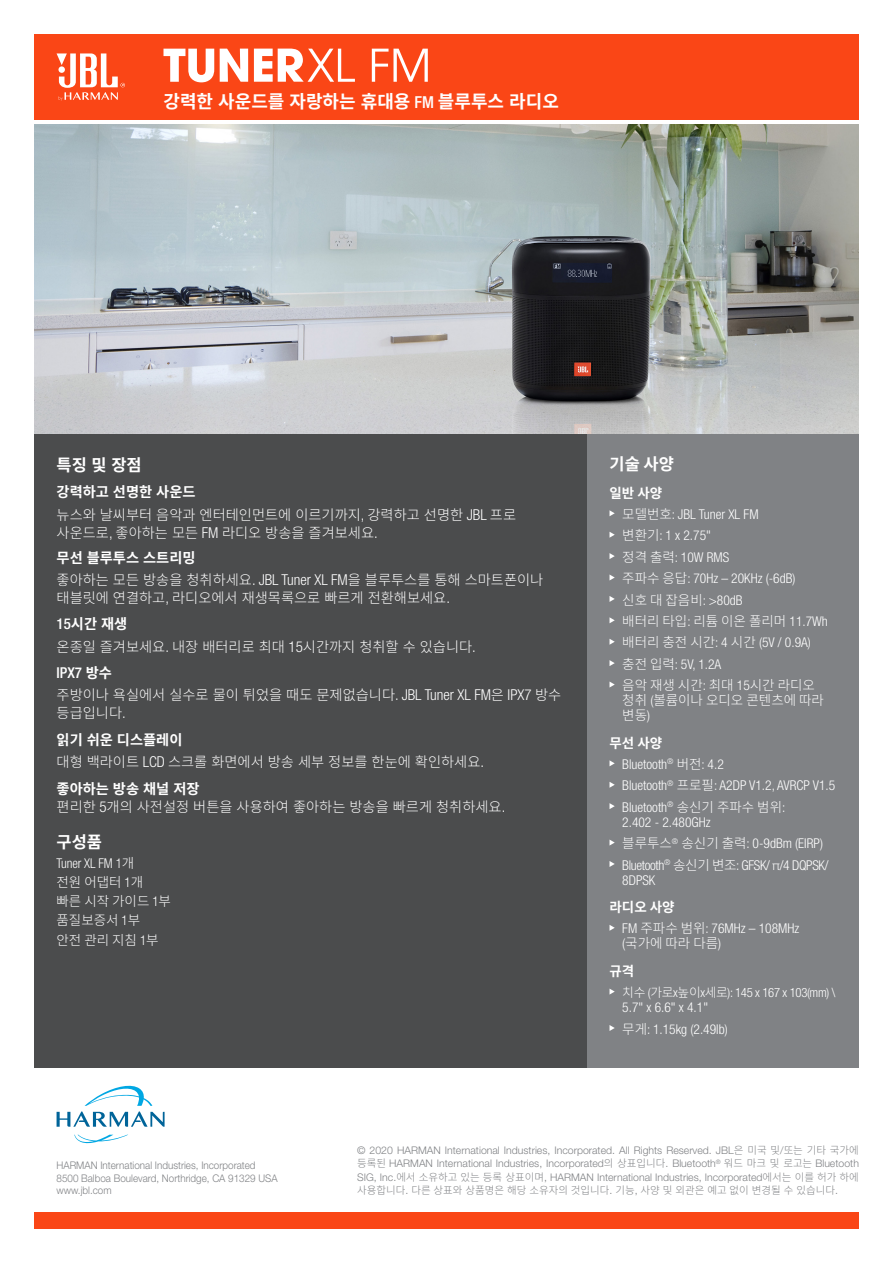
<style>
.page{position:relative;width:893px;height:1263px;background:#fff}
.page>*{position:absolute;margin:0;border:0;box-sizing:border-box;transform-origin:0 0}
.t1{font:700 18px "Noto Sans CJ Kkr";color:#fff}
.t2{font:700 16.5px "Noto Sans CJ Kkr";color:#fff}
.t3{font:500 condensed 15px "Helvetica Neue LT Pro";color:#fff}
.t4{font:300 14.25px/18px "Noto Sans CJ Kkr";color:#fff}
.t5{font:700 14.25px "Noto Sans CJ Kkr";color:#fff}
.t6{font:300 condensed 13.5px/15px "Helvetica Neue LT Pro";color:#fff}
.t7{font:300 13.5px/15px "Noto Sans CJ Kkr";color:#fff}
.t8{font:300 condensed 13.5px/15px "Helvetica Neue LT Pro";letter-spacing:-.025em;color:#fff}
.t9{font:700 13.5px "Noto Sans CJ Kkr";color:#fff}
.t10{font:300 condensed 13.5px "Helvetica Neue LT Pro";color:#fff;scale:.96 1}
.t11{font:300 condensed 12.75px "Helvetica Neue LT Pro";letter-spacing:-.025em;color:#fff}
.t12{font:300 10.5px/13.5px "Helvetica Neue LT Pro";color:#808285;text-align:justify}
.t13{font:300 10.5px "Helvetica Neue LT Pro";color:#808285;scale:.94 1}
.s1{font-family:"Helvetica Neue LT Pro";font-weight:500;font-stretch:condensed;font-size:16.5px}
.s2{font-family:"Helvetica Neue LT Pro";font-stretch:condensed;font-size:15px}
.s3{font-family:"Helvetica Neue LT Pro";font-weight:500;font-stretch:condensed;font-size:15px}
.s4{font-family:"Noto Sans CJ Kkr";font-weight:700;font-stretch:normal;font-size:14.25px}
.s5{font-family:"Noto Sans CJ Kkr";font-stretch:normal}
.s6{font-family:"Helvetica Neue LT Pro";font-stretch:condensed}
.s7{font-family:"Noto Sans CJ Kkr"}
</style>
<div class="page">
<img style="left:34px;top:125px;width:825px;height:309px">
<div style="left:34px;top:1213px;width:825px;height:16px;background:#fa4616"></div>
<svg style="left:74px;top:1135px;width:54px;height:8px"></svg>
<svg style="left:57px;top:1085px;width:108px;height:42px"></svg>
<div style="left:34px;top:434px;width:553px;height:633px;background:#4b4c4d"></div>
<div style="left:587px;top:434px;width:272px;height:633px;background:#808285"></div>
<svg style="left:609px;top:510px;width:6px;height:6px"></svg>
<svg style="left:609px;top:532px;width:6px;height:6px"></svg>
<svg style="left:609px;top:553px;width:6px;height:6px"></svg>
<svg style="left:609px;top:574px;width:6px;height:6px"></svg>
<svg style="left:609px;top:596px;width:6px;height:6px"></svg>
<svg style="left:609px;top:617px;width:6px;height:6px"></svg>
<svg style="left:609px;top:639px;width:6px;height:6px"></svg>
<svg style="left:609px;top:660px;width:6px;height:6px"></svg>
<svg style="left:609px;top:681px;width:6px;height:6px"></svg>
<svg style="left:609px;top:760px;width:6px;height:6px"></svg>
<svg style="left:609px;top:782px;width:6px;height:6px"></svg>
<svg style="left:609px;top:803px;width:6px;height:6px"></svg>
<svg style="left:609px;top:839px;width:6px;height:6px"></svg>
<svg style="left:609px;top:861px;width:6px;height:6px"></svg>
<svg style="left:609px;top:925px;width:6px;height:6px"></svg>
<svg style="left:609px;top:988px;width:6px;height:6px"></svg>
<svg style="left:609px;top:1025px;width:6px;height:6px"></svg>
<div style="left:34px;top:34px;width:825px;height:85px;background:#fa4616"></div>
<svg style="left:57px;top:53px;width:68px;height:48px"></svg>
<svg style="left:220px;top:49px;width:28px;height:33px"></svg>
<svg style="left:163px;top:49px;width:51px;height:33px"></svg>
<svg style="left:254px;top:49px;width:101px;height:33px"></svg>
<svg style="left:372px;top:49px;width:56px;height:33px"></svg>
<p class="t1" style="left:163px;top:91px;width:397px">강력한 사운드를 자랑하는 휴대용 <span class="s1">FM</span> 블루투스 라디오</p>
<p class="t2" style="left:57px;top:455px;width:87px">특징 및 장점</p>
<p class="t5" style="left:57px;top:484px;width:141px">강력하고 선명한 사운드</p>
<p class="t4" style="left:57px;top:506px;width:461px">뉴스와 날씨부터 음악과 엔터테인먼트에 이르기까지<span class="s2">,</span> 강력하고 선명한 <span class="s2">JBL</span> 프로 사운드로<span class="s2">,</span> 좋아하는 모든 <span class="s2">FM</span> 라디오 방송을 즐겨보세요<span class="s2">.</span></p>
<p class="t5" style="left:57px;top:549px;width:141px">무선 블루투스 스트리밍</p>
<p class="t4" style="left:57px;top:571px;width:488px">좋아하는 모든 방송을 청취하세요<span class="s2">. JBL Tuner XL FM</span>을 블루투스를 통해 스마트폰이나 태블릿에 연결하고<span class="s2">,</span> 라디오에서 재생목록으로 빠르게 전환해보세요<span class="s2">.</span></p>
<p class="t5" style="left:57px;top:616px;width:72px"><span class="s3">15</span>시간 재생</p>
<p class="t4" style="left:57px;top:638px;width:421px">온종일 즐겨보세요<span class="s2">.</span> 내장 배터리로 최대 <span class="s2">15</span>시간까지 청취할 수 있습니다<span class="s2">.</span></p>
<p class="t3" style="left:57px;top:664px;width:57px">IPX7 <span class="s4">방수</span></p>
<p class="t4" style="left:57px;top:686px;width:506px">주방이나 욕실에서 실수로 물이 튀었을 때도 문제없습니다<span class="s2">. JBL Tuner XL FM</span>은 <span class="s2">IPX7</span> 방수 등급입니다<span class="s2">.</span></p>
<p class="t5" style="left:57px;top:732px;width:127px">읽기 쉬운 디스플레이</p>
<p class="t4" style="left:57px;top:753px;width:429px">대형 백라이트 <span class="s2">LCD</span> 스크롤 화면에서 방송 세부 정보를 한눈에 확인하세요<span class="s2">.</span></p>
<p class="t5" style="left:57px;top:780px;width:145px">좋아하는 방송 채널 저장</p>
<p class="t4" style="left:57px;top:798px;width:450px">편리한 <span class="s2">5</span>개의 사전설정 버튼을 사용하여 좋아하는 방송을 빠르게 청취하세요<span class="s2">.</span></p>
<p class="t2" style="left:57px;top:833px;width:47px">구성품</p>
<p class="t10" style="left:57px;top:855px;width:82px">Tuner XL FM 1<span class="s5">개</span></p>
<p class="t7" style="left:57px;top:875px;width:88px">전원 어댑터 <span class="s6">1</span>개</p>
<p class="t7" style="left:57px;top:894px;width:116px">빠른 시작 가이드 <span class="s6">1</span>부</p>
<p class="t7" style="left:57px;top:913px;width:85px">품질보증서 <span class="s6">1</span>부</p>
<p class="t7" style="left:57px;top:932px;width:104px">안전 관리 지침 <span class="s6">1</span>부</p>
<p class="t2" style="left:609px;top:455px;width:66px">기술 사양</p>
<p class="t9" style="left:609px;top:485px;width:54px">일반 사양</p>
<p class="t6" style="left:622px;top:506px;width:138px"><span class="s5">모델번호</span>: JBL Tuner XL FM</p>
<p class="t6" style="left:622px;top:528px;width:90px"><span class="s5">변환기</span>: 1 x 2.75"</p>
<p class="t6" style="left:622px;top:549px;width:109px"><span class="s5">정격 출력</span>: 10W RMS</p>
<p class="t6" style="left:622px;top:571px;width:175px"><span class="s5">주파수 응답</span>: 70Hz – 20KHz (-6dB)</p>
<p class="t7" style="left:622px;top:592px;width:122px">신호 대 잡음비<span class="s6">: &gt;80dB</span></p>
<p class="t7" style="left:622px;top:614px;width:207px">배터리 타입<span class="s6">:</span> 리튬 이온 폴리머 <span class="s6">11.7Wh</span></p>
<p class="t6" style="left:622px;top:635px;width:190px"><span class="s5">배터리 충전 시간</span>: 4 <span class="s5">시간</span> (5V / 0.9A)</p>
<p class="t6" style="left:622px;top:656px;width:101px"><span class="s5">충전 입력</span>: 5V, 1.2A</p>
<p class="t7" style="left:622px;top:678px;width:203px">음악 재생 시간<span class="s6">:</span> 최대 <span class="s6">15</span>시간 라디오 청취 <span class="s6">(</span>볼륨이나 오디오 콘텐츠에 따라 변동<span class="s6">)</span></p>
<p class="t9" style="left:609px;top:735px;width:54px">무선 사양</p>
<p class="t6" style="left:622px;top:756px;width:103px">Bluetooth<sup>®</sup> <span class="s5">버전</span>: 4.2</p>
<p class="t6" style="left:622px;top:778px;width:214px">Bluetooth<sup>®</sup> <span class="s5">프로필</span>: A2DP V1.2, AVRCP V1.5</p>
<p class="t6" style="left:622px;top:799px;width:165px">Bluetooth<sup>®</sup> <span class="s5">송신기 주파수 범위</span>:<br>2.402 - 2.480GHz</p>
<p class="t6" style="left:622px;top:836px;width:202px"><span class="s5">블루투스</span><sup>®</sup> <span class="s5">송신기 출력</span>: 0-9dBm (EIRP)</p>
<p class="t8" style="left:622px;top:857px;width:208px">Bluetooth<sup>®</sup> <span class="s5">송신기 변조</span>: GFSK/ π/4 DQPSK/<br>8DPSK</p>
<p class="t9" style="left:609px;top:899px;width:67px">라디오 사양</p>
<p class="t6" style="left:622px;top:921px;width:178px">FM <span class="s5">주파수 범위</span>: 76MHz – 108MHz (<span class="s5">국가에 따라 다름</span>)</p>
<p class="t9" style="left:609px;top:963px;width:26px">규격</p>
<p class="t11" style="left:622px;top:985px;width:215px"><span class="s5">치수</span> (<span class="s5">가로</span>x<span class="s5">높이</span>x<span class="s5">세로</span>): 145 x 167 x 103(mm) \</p>
<p class="t6" style="left:622px;top:1000px;width:87px">5.7" x 6.6" x 4.1"</p>
<p class="t6" style="left:622px;top:1021px;width:107px"><span class="s5">무게</span>: 1.15kg (2.49lb)</p>
<p class="t13" style="left:57px;top:1159px;width:213px">HARMAN International Industries, Incorporated</p>
<p class="t13" style="left:57px;top:1171px;width:237px">8500 Balboa Boulevard, Northridge, CA 91329 USA</p>
<p class="t13" style="left:57px;top:1184px;width:60px">www.jbl.com</p>
<p class="t12" style="left:357px;top:1143px;width:503px">© 2020 HARMAN International Industries, Incorporated. All Rights Reserved. JBL<span class="s7">은 미국 및</span>/<span class="s7">또는 기타 국가에 등록된</span> HARMAN International Industries, Incorporated<span class="s7">의 상표입니다</span>. Bluetooth<sup>®</sup> <span class="s7">워드 마크 및 로고는</span> Bluetooth SIG, Inc.<span class="s7">에서 소유하고 있는 등록 상표이며</span>, HARMAN International Industries, Incorporated<span class="s7">에서는 이를 허가 하에 사용합니다</span>. <span class="s7">다른 상표와 상품명은 해당 소유자의 것입니다</span>. <span class="s7">기능</span>, <span class="s7">사양 및 외관은 예고 없이 변경될 수 있습니다</span>.</p>
</div>
